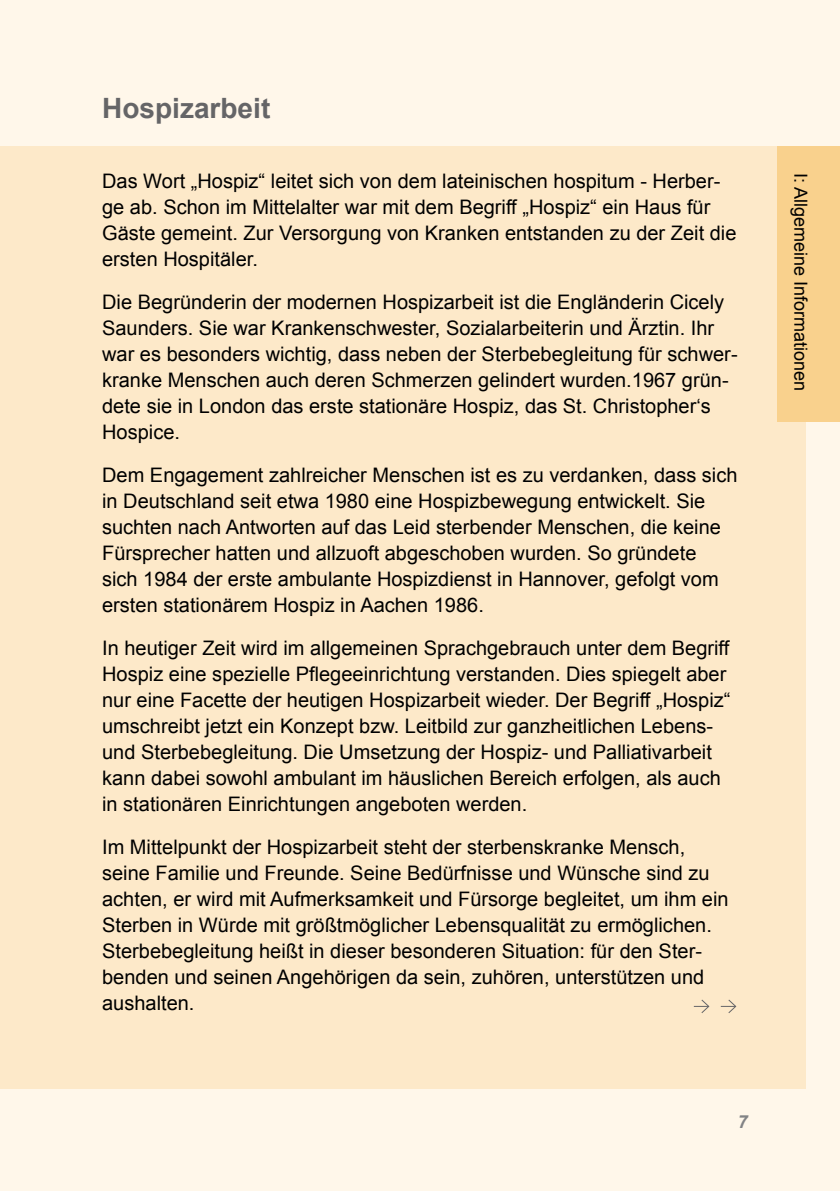
<style>
.page{position:relative;width:840px;height:1191px;background:#fff}
.page>*{position:absolute;margin:0;border:0;box-sizing:border-box;transform-origin:0 0}
.t1{font:700 28px "Arial";color:#656567}
.t2{font:20px/26px "Arial";color:#000}
.t3{font:18px "Arial";color:#000}
.t4{font:italic 700 18px "Arial";color:#828385}
</style>
<div class="page">
<div style="left:0;top:0;width:839px;height:1191px;background:#fff7ea"></div>
<div style="left:0;top:146px;width:805px;height:943px;background:#fde9c9"></div>
<div style="left:777px;top:146px;width:62px;height:275px;background:#f9d18d"></div>
<svg style="left:720px;top:999px;width:16px;height:14px"></svg>
<svg style="left:693px;top:999px;width:16px;height:14px"></svg>
<h1 class="t1" style="left:102px;top:89px;width:170px">Hospizarbeit</h1>
<p class="t2" style="left:102px;top:168px;width:635px">Das Wort „Hospiz“ leitet sich von dem lateinischen hospitum - Herber&shy;ge ab. Schon im Mittelalter war mit dem Begriff „Hospiz“ ein Haus für Gäste gemeint. Zur Versorgung von Kranken entstanden zu der Zeit die ersten Hospitäler.</p>
<p class="t2" style="left:102px;top:289px;width:636px">Die Begründerin der modernen Hospizarbeit ist die Engländerin Cicely Saunders. Sie war Krankenschwester, Sozialarbeiterin und Ärztin. Ihr war es besonders wichtig, dass neben der Sterbebegleitung für schwer&shy;kranke Menschen auch deren Schmerzen gelindert wurden.1967 grün&shy;dete sie in London das erste stationäre Hospiz, das St. Christopher‘s Hospice.</p>
<p class="t2" style="left:102px;top:462px;width:636px">Dem Engagement zahlreicher Menschen ist es zu verdanken, dass sich in Deutschland seit etwa 1980 eine Hospizbewegung entwickelt. Sie suchten nach Antworten auf das Leid sterbender Menschen, die keine Fürsprecher hatten und allzuoft abgeschoben wurden. So gründete<br>sich 1984 der erste ambulante Hospizdienst in Hannover, gefolgt vom ersten stationärem Hospiz in Aachen 1986.</p>
<p class="t2" style="left:102px;top:635px;width:629px">In heutiger Zeit wird im allgemeinen Sprachgebrauch unter dem Begriff Hospiz eine spezielle Pflegeeinrichtung verstanden. Dies spiegelt aber nur eine Facette der heutigen Hospizarbeit wieder. Der Begriff „Hospiz“ umschreibt jetzt ein Konzept bzw. Leitbild zur ganzheitlichen Lebens&shy;und Sterbebegleitung. Die Umsetzung der Hospiz- und Palliativarbeit kann dabei sowohl ambulant im häuslichen Bereich erfolgen, als auch in stationären Einrichtungen angeboten werden.</p>
<p class="t2" style="left:102px;top:834px;width:627px">Im Mittelpunkt der Hospizarbeit steht der sterbenskranke Mensch, seine Familie und Freunde. Seine Bedürfnisse und Wünsche sind zu achten, er wird mit Aufmerksamkeit und Fürsorge begleitet, um ihm ein Sterben in Würde mit größtmöglicher Lebensqualität zu ermöglichen.<br>Sterbebegleitung heißt in dieser besonderen Situation: für den Ster&shy;benden und seinen Angehörigen da sein, zuhören, unterstützen und aushalten.</p>
<p class="t4" style="left:737px;top:1109px;width:12px">7</p>
<p class="t3" style="left:812px;top:173px;width:220px;rotate:90deg">I: Allgemeine Informationen</p>
</div>
